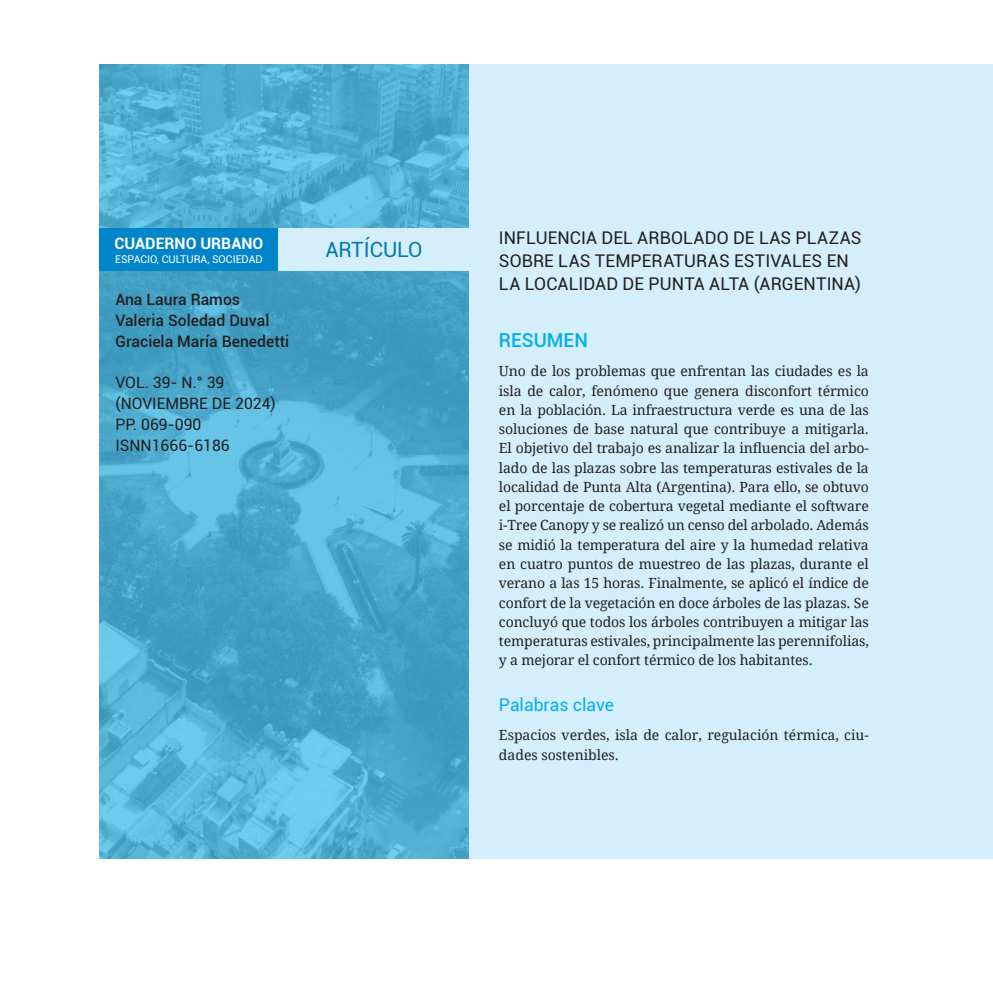
<style>
.page{position:relative;width:993px;height:993px;background:#fff}
.page>*{position:absolute;margin:0;border:0;box-sizing:border-box;transform-origin:0 0}
.t1{font:21px "Roboto";color:#0578b4}
.SUB_1{font:500 19.25px "Roboto";color:#00aeef}
.T__RESUMEN{font:17.5px/22.8px "Roboto";letter-spacing:.005em;color:#231f20}
.SUB_2{font:17.5px "Roboto";color:#00aeef}
.AUTOR___NOMBRE{font:500 15.75px "Roboto";color:#231f20}
.t2{font:15.75px "Roboto";color:#231f20}
.t3{font:700 15.75px "Roboto";color:#fff}
.TEXTO_PRINCIPAL{font:14px/19.2px "Droid Serif";color:#231f20;text-align:justify}
.t4{font:10.67px "Roboto";color:#fff}
</style>
<div class="page">
<div style="left:99px;top:64px;width:893px;height:794px;background:#d4effb"></div>
<svg style="left:99px;top:64px;width:370px;height:794px;background:#4dabce"></svg>
<div style="left:99px;top:228px;width:179px;height:43px;background:#0084ca"></div>
<div style="left:278px;top:228px;width:191px;height:43px;background:#d4effb"></div>
<p class="t3" style="left:114px;top:232px;width:150px">CUADERNO URBANO</p>
<p class="t4" style="left:115px;top:251px;width:149px">ESPACIO, CULTURA, SOCIEDAD</p>
<p class="AUTOR___NOMBRE" style="left:115px;top:288px;width:126px">Ana Laura Ramos</p>
<p class="AUTOR___NOMBRE" style="left:115px;top:309px;width:155px">Valeria Soledad Duval</p>
<p class="AUTOR___NOMBRE" style="left:115px;top:330px;width:175px">Graciela María Benedetti</p>
<p class="t2" style="left:115px;top:371px;width:111px">VOL. 39- N.° 39</p>
<p class="t2" style="left:115px;top:392px;width:162px">(NOVIEMBRE DE 2024)</p>
<p class="t2" style="left:115px;top:413px;width:87px">PP. 069-090</p>
<p class="t2" style="left:115px;top:434px;width:116px">ISNN1666-6186</p>
<p class="t1" style="left:325px;top:234px;width:99px">ARTÍCULO</p>
<p class="T__RESUMEN" style="left:499px;top:226px;width:364px">INFLUENCIA DEL ARBOLADO DE LAS PLAZAS<br>SOBRE LAS TEMPERATURAS ESTIVALES EN<br>LA LOCALIDAD DE PUNTA ALTA (ARGENTINA)</p>
<p class="SUB_1" style="left:499px;top:326px;width:90px">RESUMEN</p>
<p class="TEXTO_PRINCIPAL" style="left:499px;top:361px;width:371px">Uno de los problemas que enfrentan las ciudades es la isla de calor, fenómeno que genera disconfort térmico en la población. La infraestructura verde es una de las soluciones de base natural que contribuye a mitigarla.<br>El objetivo del trabajo es analizar la influencia del arbo&shy;lado de las plazas sobre las temperaturas estivales de la localidad de Punta Alta (Argentina). Para ello, se obtuvo el porcentaje de cobertura vegetal mediante el software i-Tree Canopy y se realizó un censo del arbolado. Además se midió la temperatura del aire y la humedad relativa en cuatro puntos de muestreo de las plazas, durante el verano a las 15 horas. Finalmente, se aplicó el índice de confort de la vegetación en doce árboles de las plazas. Se concluyó que todos los árboles contribuyen a mitigar las temperaturas estivales, principalmente las perennifolias, y a mejorar el confort térmico de los habitantes.</p>
<p class="SUB_2" style="left:499px;top:692px;width:116px">Palabras clave</p>
<p class="TEXTO_PRINCIPAL" style="left:499px;top:725px;width:371px">Espacios verdes, isla de calor, regulación térmica, ciu&shy;dades sostenibles.</p>
</div>
